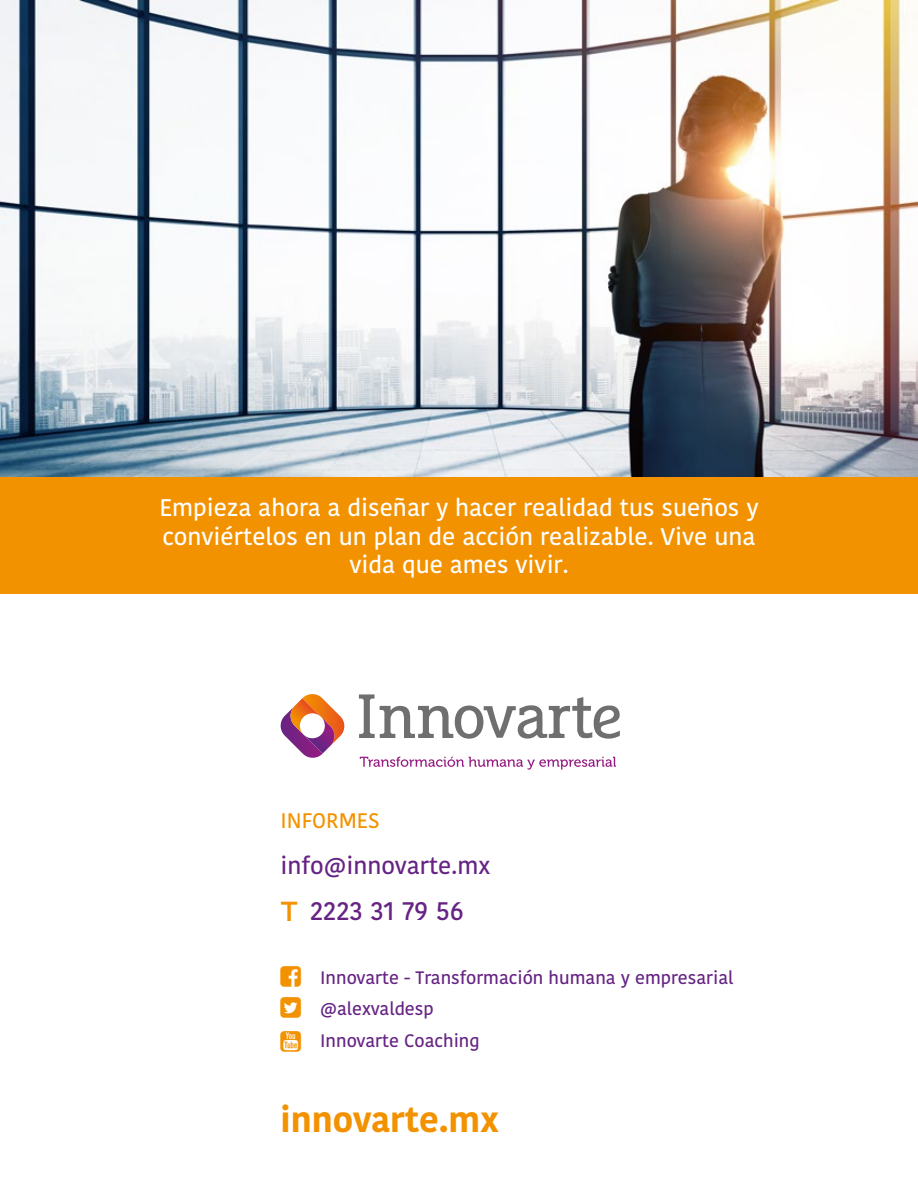
<style>
.page{position:relative;width:918px;height:1188px;background:#fff}
.page>*{position:absolute;margin:0;border:0;box-sizing:border-box;transform-origin:0 0}
.t1{font:700 34.5px "Kohinoor Bangla";color:#f39200}
.t2{font:500 27px "Kohinoor Bangla";color:#662383}
.t3{font:500 24px/28.8px "Kohinoor Bangla";color:#fff;text-align:center}
.t4{font:500 24px "Kohinoor Bangla";color:#662383}
.t5{font:500 21px "Kohinoor Bangla";color:#f39200}
.t6{font:500 18px/31.7px "Kohinoor Bangla";color:#662383}
.s1{font-family:"DTL Prokyon T Medium";font-weight:400;color:#f39200}
</style>
<div class="page">
<svg style="left:359px;top:694px;width:261px;height:45px"></svg>
<svg style="left:280px;top:694px;width:65px;height:64px"></svg>
<svg style="left:360px;top:757px;width:256px;height:13px"></svg>
<img style="left:0;top:0;width:918px;height:478px">
<div style="left:0;top:478px;width:918px;height:116px;background:#f39200"></div>
<p class="t3" style="left:159px;top:492px;width:601px">Empieza ahora a diseñar y hacer realidad tus sueños y conviértelos en un plan de acción realizable. Vive una vida que ames vivir.</p>
<p class="t5" style="left:281px;top:804px;width:101px">INFORMES</p>
<p class="t4" style="left:281px;top:847px;width:211px">info@innovarte.mx</p>
<p class="t2" style="left:281px;top:889px;width:185px"><span class="s1">T</span> 2223 31 79 56</p>
<p class="t6" style="left:320px;top:961px;width:415px">Innovarte - Transformación humana y empresarial @alexvaldesp<br>Innovarte Coaching</p>
<h1 class="t1" style="left:281px;top:1090px;width:220px">innovarte.mx</h1>
</div>
